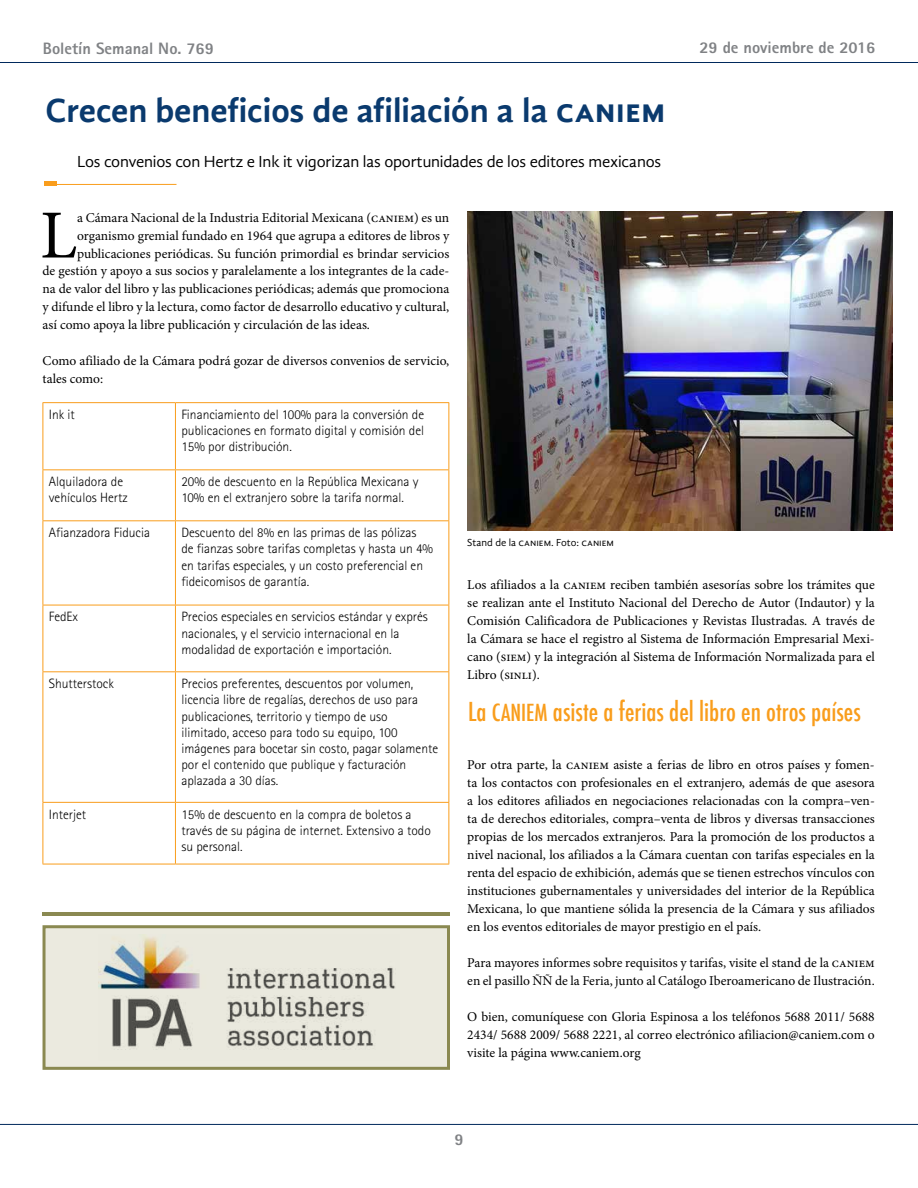
<style>
.page{position:relative;width:918px;height:1188px;background:#fff}
.page>*{position:absolute;margin:0;border:0;box-sizing:border-box;transform-origin:0 0}
.t1{font:68.85px "Minion Pro";color:#000}
.t2{font:700 34.5px "Gandhi Sans";color:#0a3a6e}
.t3{font:500 condensed 25.5px "Futura";color:#f99d1c}
.t4{font:16.5px "Gandhi Sans";letter-spacing:-.01em;color:#000}
.t5{font:800 16.5px "Rotis Sans Serif";color:#808285}
.t6{font:13.5px/18px "Minion Pro";color:#000;text-align:justify}
.t7{font:300 13.5px/16.2px "Rotis Sans Serif";color:#000}
.t8{font:10.5px "Gandhi Sans";color:#000}
.s1{font-family:"Futura Condensed Medium SC900";font-weight:400;font-stretch:normal;font-size:22.95px}
</style>
<div class="page">
<hr style="left:0;top:62px;width:918px;height:1px;background:#00295c">
<hr style="left:0;top:1124px;width:918px;height:1px;background:#00295c">
<div style="left:43px;top:925px;width:407px;height:145px;background:#ebeadf;border:3px solid #8a8951"></div>
<img style="left:98px;top:935px;width:297px;height:115px">
<hr style="left:43px;top:912px;width:407px;height:3px;background:#8a8951">
<hr style="left:45px;top:184px;width:132px;height:1px;background:#f99d1c">
<hr style="left:45px;top:181px;width:12px;height:4px;background:#f99d1c">
<hr style="left:43px;top:402px;width:132px;height:1px;background:#f99d1c">
<hr style="left:43px;top:403px;width:1px;height:66px;background:#f99d1c">
<hr style="left:175px;top:402px;width:274px;height:1px;background:#f99d1c">
<hr style="left:175px;top:403px;width:1px;height:66px;background:#f99d1c">
<hr style="left:448px;top:403px;width:1px;height:66px;background:#f99d1c">
<hr style="left:43px;top:469px;width:132px;height:1px;background:#f99d1c">
<hr style="left:43px;top:470px;width:1px;height:50px;background:#f99d1c">
<hr style="left:175px;top:469px;width:274px;height:1px;background:#f99d1c">
<hr style="left:175px;top:470px;width:1px;height:50px;background:#f99d1c">
<hr style="left:448px;top:470px;width:1px;height:50px;background:#f99d1c">
<hr style="left:43px;top:520px;width:132px;height:1px;background:#f99d1c">
<hr style="left:43px;top:521px;width:1px;height:84px;background:#f99d1c">
<hr style="left:175px;top:520px;width:274px;height:1px;background:#f99d1c">
<hr style="left:175px;top:521px;width:1px;height:84px;background:#f99d1c">
<hr style="left:448px;top:521px;width:1px;height:84px;background:#f99d1c">
<hr style="left:43px;top:605px;width:132px;height:1px;background:#f99d1c">
<hr style="left:43px;top:605px;width:1px;height:66px;background:#f99d1c">
<hr style="left:175px;top:605px;width:274px;height:1px;background:#f99d1c">
<hr style="left:175px;top:605px;width:1px;height:66px;background:#f99d1c">
<hr style="left:448px;top:605px;width:1px;height:66px;background:#f99d1c">
<hr style="left:43px;top:671px;width:132px;height:1px;background:#f99d1c">
<hr style="left:43px;top:672px;width:1px;height:130px;background:#f99d1c">
<hr style="left:175px;top:671px;width:274px;height:1px;background:#f99d1c">
<hr style="left:175px;top:672px;width:1px;height:130px;background:#f99d1c">
<hr style="left:448px;top:672px;width:1px;height:130px;background:#f99d1c">
<hr style="left:43px;top:802px;width:132px;height:1px;background:#f99d1c">
<hr style="left:43px;top:803px;width:1px;height:61px;background:#f99d1c">
<hr style="left:175px;top:802px;width:274px;height:1px;background:#f99d1c">
<hr style="left:175px;top:803px;width:1px;height:61px;background:#f99d1c">
<hr style="left:448px;top:803px;width:1px;height:61px;background:#f99d1c">
<hr style="left:43px;top:864px;width:132px;height:1px;background:#f99d1c">
<hr style="left:175px;top:864px;width:274px;height:1px;background:#f99d1c">
<img style="left:467px;top:212px;width:426px;height:319px">
<p class="t5" style="left:43px;top:38px;width:173px">Boletín Semanal No. 769</p>
<p class="t5" style="left:699px;top:37px;width:178px">29 de noviembre de 2016</p>
<h2 class="t2" style="left:45px;top:90px;width:622px">Crecen beneficios de afiliación a la caniem</h2>
<p class="t4" style="left:77px;top:152px;width:586px">Los convenios con Hertz e Ink it vigorizan las oportunidades de los editores mexicanos</p>
<h1 class="t1" style="left:40px;top:189px;width:39px">L</h1>
<p class="t6" style="left:77px;top:208px;width:374px">a Cámara Nacional de la Industria Editorial Mexicana (caniem) es un</p>
<p class="t6" style="left:77px;top:226px;width:374px">organismo gremial fundado en 1964 que agrupa a editores de libros y</p>
<p class="t6" style="left:77px;top:244px;width:374px">publicaciones periódicas. Su función primordial es brindar servicios</p>
<p class="t6" style="left:43px;top:262px;width:408px">de gestión y apoyo a sus socios y paralelamente a los integrantes de la cade-</p>
<p class="t6" style="left:43px;top:280px;width:408px">na de valor del libro y las publicaciones periódicas; además que promociona</p>
<p class="t6" style="left:43px;top:298px;width:408px">y difunde el libro y la lectura, como factor de desarrollo educativo y cultural,</p>
<p class="t6" style="left:43px;top:316px;width:329px">así como apoya la libre publicación y circulación de las ideas.</p>
<p class="t6" style="left:43px;top:352px;width:408px">Como afiliado de la Cámara podrá gozar de diversos convenios de servicio, tales como:</p>
<p class="t7" style="left:49px;top:406px;width:28px">Ink it</p>
<p class="t7" style="left:181px;top:406px;width:244px;text-align:justify">Financiamiento del 100% para la conversión de publicaciones en formato digital y comisión del 15% por distribución.</p>
<p class="t7" style="left:49px;top:473px;width:80px">Alquiladora de vehículos Hertz</p>
<p class="t7" style="left:181px;top:473px;width:239px">20% de descuento en la República Mexicana y<br>10% en el extranjero sobre la tarifa normal.</p>
<p class="t7" style="left:49px;top:524px;width:103px">Afianzadora Fiducia</p>
<p class="t7" style="left:181px;top:524px;width:253px">Descuento del 8% en las primas de las pólizas<br>de fianzas sobre tarifas completas y hasta un 4% en tarifas especiales, y un costo preferencial en fideicomisos de garantía.</p>
<p class="t7" style="left:49px;top:609px;width:31px">FedEx</p>
<p class="t7" style="left:181px;top:609px;width:248px">Precios especiales en servicios estándar y exprés nacionales, y el servicio internacional en la modalidad de exportación e importación.</p>
<p class="t7" style="left:49px;top:675px;width:66px">Shutterstock</p>
<p class="t7" style="left:181px;top:675px;width:258px">Precios preferentes, descuentos por volumen, licencia libre de regalías, derechos de uso para publicaciones, territorio y tiempo de uso ilimitado, acceso para todo su equipo, 100 imágenes para bocetar sin costo, pagar solamente por el contenido que publique y facturación aplazada a 30 días.</p>
<p class="t7" style="left:49px;top:806px;width:39px">Interjet</p>
<p class="t7" style="left:181px;top:806px;width:251px">15% de descuento en la compra de boletos a través de su página de internet. Extensivo a todo su personal.</p>
<p class="t8" style="left:467px;top:536px;width:148px">Stand de la caniem. Foto: caniem</p>
<p class="t6" style="left:467px;top:576px;width:409px">Los afiliados a la caniem reciben también asesorías sobre los trámites que se realizan ante el Instituto Nacional del Derecho de Autor (Indautor) y la Comisión Calificadora de Publicaciones y Revistas Ilustradas. A través de la Cámara se hace el registro al Sistema de Información Empresarial Mexi&shy;cano (siem) y la integración al Sistema de Información Normalizada para el Libro (sinli).</p>
<h3 class="t3" style="left:468px;top:695px;width:394px">La <span class="s1">CANIEM</span> asiste a ferias del libro en otros países</h3>
<p class="t6" style="left:467px;top:756px;width:409px">Por otra parte, la caniem asiste a ferias de libro en otros países y fomen&shy;ta los contactos con profesionales en el extranjero, además de que asesora a los editores afiliados en negociaciones relacionadas con la compra–ven&shy;ta de derechos editoriales, compra–venta de libros y diversas transacciones propias de los mercados extranjeros. Para la promoción de los productos a nivel nacional, los afiliados a la Cámara cuentan con tarifas especiales en la renta del espacio de exhibición, además que se tienen estrechos vínculos con instituciones gubernamentales y universidades del interior de la República Mexicana, lo que mantiene sólida la presencia de la Cámara y sus afiliados en los eventos editoriales de mayor prestigio en el país.</p>
<p class="t6" style="left:467px;top:954px;width:409px">Para mayores informes sobre requisitos y tarifas, visite el stand de la caniem en el pasillo ÑÑ de la Feria, junto al Catálogo Iberoamericano de Ilustración.</p>
<p class="t6" style="left:467px;top:1008px;width:409px">O bien, comuníquese con Gloria Espinosa a los teléfonos 5688 2011/ 5688<br>2434/ 5688 2009/ 5688 2221, al correo electrónico afiliacion@caniem.com o visite la página www.caniem.org</p>
<p class="t5" style="left:455px;top:1129px;width:11px">9</p>
</div>
